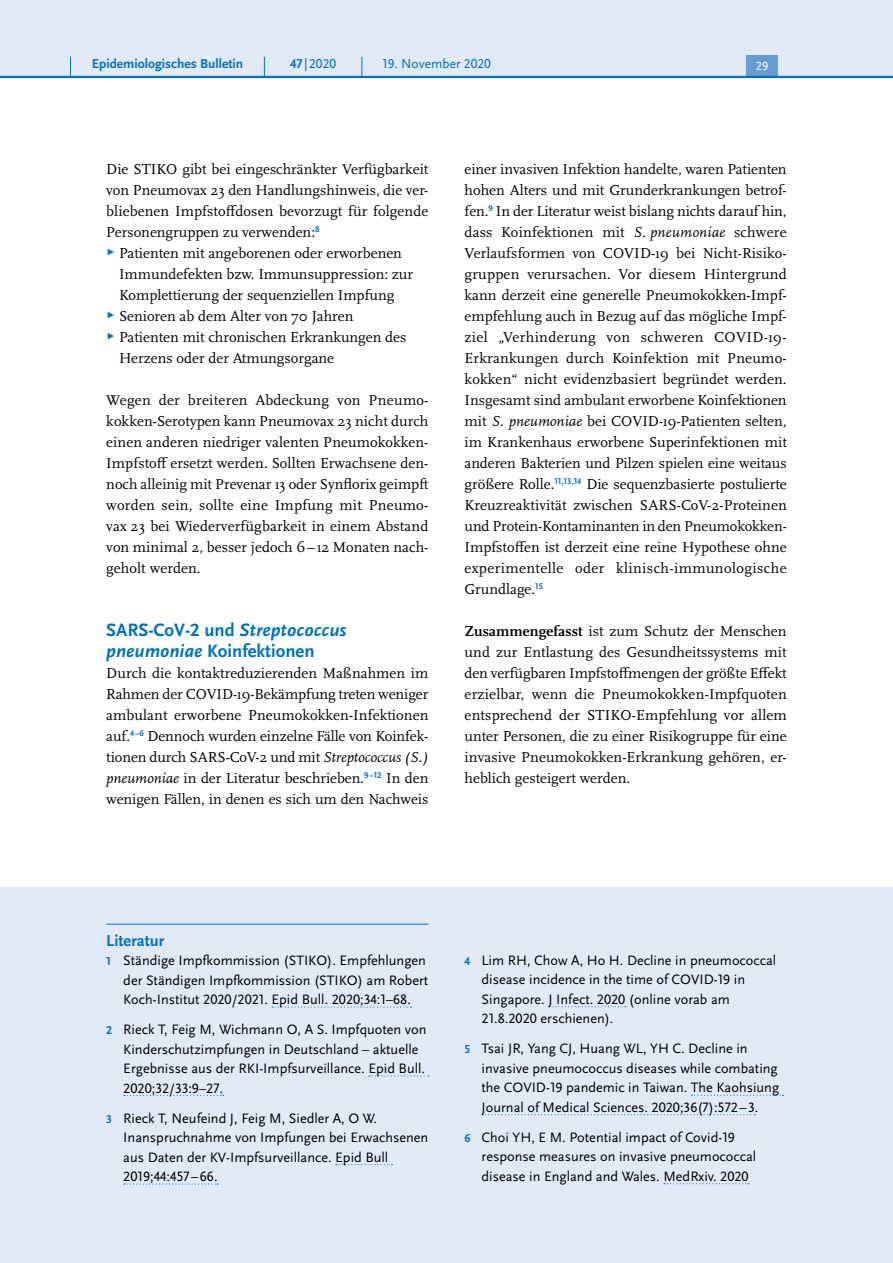
<style>
.page{position:relative;width:893px;height:1263px;background:#fff}
.page>*{position:absolute;margin:0;border:0;box-sizing:border-box;transform-origin:0 0}
.t1{font:700 18.75px/21px "Scala Sans Pro";color:#0072bc}
.H4_-_Anhang_allerers{font:700 16.5px "Scala Sans Pro";color:#0072bc}
.P_-_Fließtext{font:15px/21px "Scala Pro";color:#000;text-align:justify}
.t2{font:14.25px/19.5px "Scala Sans Pro";color:#000}
.t3{font:700 13.5px "Scala Sans Pro";color:#0072bc}
.t4{font:13.5px "Scala Sans Pro";color:#0072bc}
.t5{font:12.45px "Scala Sans Pro";color:#fff}
.s1{font-weight:700}
.s2{font-family:"Scala Sans Pro";font-size:9px;color:#0072bc}
.s3{font-style:italic}
.s4{font-weight:700;font-size:12px;color:#0072bc}
</style>
<div class="page">
<div style="left:0;top:888px;width:893px;height:375px;background:#e1e8f6"></div>
<hr style="left:106px;top:924px;width:322px;height:1px;background:#0072bc">
<svg style="left:272px;top:1006px;width:139px;height:1px"></svg>
<svg style="left:369px;top:1075px;width:60px;height:1px"></svg>
<svg style="left:124px;top:1095px;width:100px;height:1px"></svg>
<svg style="left:336px;top:1164px;width:56px;height:1px"></svg>
<svg style="left:124px;top:1183px;width:94px;height:1px"></svg>
<svg style="left:549px;top:1006px;width:77px;height:1px"></svg>
<svg style="left:691px;top:1095px;width:92px;height:1px"></svg>
<svg style="left:482px;top:1114px;width:273px;height:1px"></svg>
<svg style="left:664px;top:1183px;width:85px;height:1px"></svg>
<div style="left:0;top:0;width:893px;height:77px;background:#e1e8f6"></div>
<div style="left:746px;top:55px;width:32px;height:21px;background:#679bd2"></div>
<hr style="left:0;top:76px;width:893px;height:2px;background:#0072bc">
<svg style="left:70px;top:57px;width:1px;height:19px"></svg>
<svg style="left:264px;top:57px;width:1px;height:19px"></svg>
<svg style="left:362px;top:57px;width:1px;height:19px"></svg>
<p class="t3" style="left:92px;top:55px;width:153px">Epidemiologisches Bulletin</p>
<p class="t4" style="left:290px;top:55px;width:47px"><span class="s1">47</span> |2020</p>
<p class="t4" style="left:383px;top:55px;width:110px">19. November 2020</p>
<p class="t5" style="left:756px;top:59px;width:14px">29</p>
<p class="P_-_Fließtext" style="left:106px;top:158px;width:324px">Die STIKO gibt bei eingeschränkter Verfügbarkeit von Pneumovax 23 den Handlungshinweis, die ver&shy;bliebenen Impfstoffdosen bevorzugt für folgende Personengruppen zu verwenden:<sup>8</sup></p>
<p class="P_-_Fließtext" style="left:119px;top:242px;width:296px;text-align:left;text-indent:-13px"><span class="s2">▶</span> Patienten mit angeborenen oder erworbenen<br>Immundefekten bzw. Immunsuppression: zur<br>Komplettierung der sequenziellen Impfung</p>
<p class="P_-_Fließtext" style="left:106px;top:305px;width:249px"><span class="s2">▶</span> Senioren ab dem Alter von 70 Jahren</p>
<p class="P_-_Fließtext" style="left:119px;top:326px;width:289px;text-indent:-13px"><span class="s2">▶</span> Patienten mit chronischen Erkrankungen des<br>Herzens oder der Atmungsorgane</p>
<p class="P_-_Fließtext" style="left:106px;top:389px;width:324px">Wegen der breiteren Abdeckung von Pneumo&shy;kokken-Serotypen kann Pneumovax 23 nicht durch einen anderen niedriger valenten Pneumokokken-Impfstoff ersetzt werden. Sollten Erwachsene den&shy;noch alleinig mit Prevenar 13 oder Synflorix geimpft worden sein, sollte eine Impfung mit Pneumo&shy;vax 23 bei Wiederverfügbarkeit in einem Abstand von minimal 2, besser jedoch 6– 12 Monaten nach&shy;geholt werden.</p>
<h3 class="t1" style="left:106px;top:619px;width:241px">SARS-CoV-2 und <span class="s3">Streptococcus pneumoniae</span> Koinfektionen</h3>
<p class="P_-_Fließtext" style="left:106px;top:662px;width:324px">Durch die kontaktreduzierenden Maßnahmen im Rahmen der COVID-19-Bekämpfung treten weniger ambulant erworbene Pneumokokken-Infektionen auf.<sup>4–6</sup> Dennoch wurden einzelne Fälle von Koinfek&shy;tionen durch SARS-CoV-2 und mit <span class="s3">Streptococcus (S.) pneumoniae</span> in der Literatur beschrieben.<sup>9–12</sup> In den wenigen Fällen, in denen es sich um den Nachweis</p>
<p class="P_-_Fließtext" style="left:465px;top:158px;width:324px">einer invasiven Infektion handelte, waren Patienten hohen Alters und mit Grunderkrankungen betrof&shy;fen.<sup>9</sup> In der Literatur weist bislang nichts darauf hin, dass Koinfektionen mit <span class="s3">S. pneumoniae</span> schwere Verlaufsformen von COVID-19 bei Nicht-Risiko&shy;gruppen verursachen. Vor diesem Hintergrund kann derzeit eine generelle Pneumokokken-Impf&shy;empfehlung auch in Bezug auf das mögliche Impf&shy;ziel „Verhinderung von schweren COVID-19- Erkrankungen durch Koinfektion mit Pneumo&shy;kokken“ nicht evidenzbasiert begründet werden.<br>Insgesamt sind ambulant erworbene Koinfektionen mit <span class="s3">S. pneumoniae</span> bei COVID-19-Patienten selten, im Krankenhaus erworbene Superinfektionen mit anderen Bakterien und Pilzen spielen eine weitaus größere Rolle.<sup>11,13,14</sup> Die sequenzbasierte postulierte Kreuzreaktivität zwischen SARS-CoV-2-Proteinen und Protein-Kontaminanten in den Pneumokokken-Impfstoffen ist derzeit eine reine Hypothese ohne experimentelle oder klinisch-immunologische Grundlage.<sup>15</sup></p>
<p class="P_-_Fließtext" style="left:465px;top:620px;width:324px"><span class="s1">Zusammengefasst</span> ist zum Schutz der Menschen und zur Entlastung des Gesundheitssystems mit den verfügbaren Impfstoffmengen der größte Effekt erzielbar, wenn die Pneumokokken-Impfquoten entsprechend der STIKO-Empfehlung vor allem unter Personen, die zu einer Risikogruppe für eine invasive Pneumokokken-Erkrankung gehören, er&shy;heblich gesteigert werden.</p>
<h4 class="H4_-_Anhang_allerers" style="left:106px;top:930px;width:60px">Literatur</h4>
<p class="t2" style="left:123px;top:951px;width:306px;text-indent:-17px"><span class="s4">1</span> Ständige Impfkommission (STIKO). Empfehlungen der Ständigen Impfkommission (STIKO) am Robert<br>Koch-Institut 2020/2021. Epid Bull. 2020;34:1–68.</p>
<p class="t2" style="left:123px;top:1020px;width:305px;text-indent:-17px"><span class="s4">2</span> Rieck T, Feig M, Wichmann O, A S. Impfquoten von Kinderschutzimpfungen in Deutschland – aktuelle Ergebnisse aus der RKI-Impfsurveillance. Epid Bull.<br>2020;32/33:9–27.</p>
<p class="t2" style="left:123px;top:1108px;width:307px;text-indent:-17px"><span class="s4">3</span> Rieck T, Neufeind J, Feig M, Siedler A, O W.<br>Inanspruchnahme von Impfungen bei Erwachsenen aus Daten der KV-Impfsurveillance. Epid Bull 2019;44:457–66.</p>
<p class="t2" style="left:482px;top:950px;width:296px;text-indent:-17px"><span class="s4">4</span> Lim RH, Chow A, Ho H. Decline in pneumococcal disease incidence in the time of COVID-19 in Singapore. J Infect. 2020 (online vorab am 21.8.2020 erschienen).</p>
<p class="t2" style="left:482px;top:1039px;width:299px;text-indent:-17px"><span class="s4">5</span> Tsai JR, Yang CJ, Huang WL, YH C. Decline in invasive pneumococcus diseases while combating the COVID-19 pandemic in Taiwan. The Kaohsiung Journal of Medical Sciences. 2020;36(7):572–3.</p>
<p class="t2" style="left:482px;top:1127px;width:276px;text-indent:-17px"><span class="s4">6</span> Choi YH, E M. Potential impact of Covid-19 response measures on invasive pneumococcal disease in England and Wales. MedRxiv. 2020</p>
</div>
